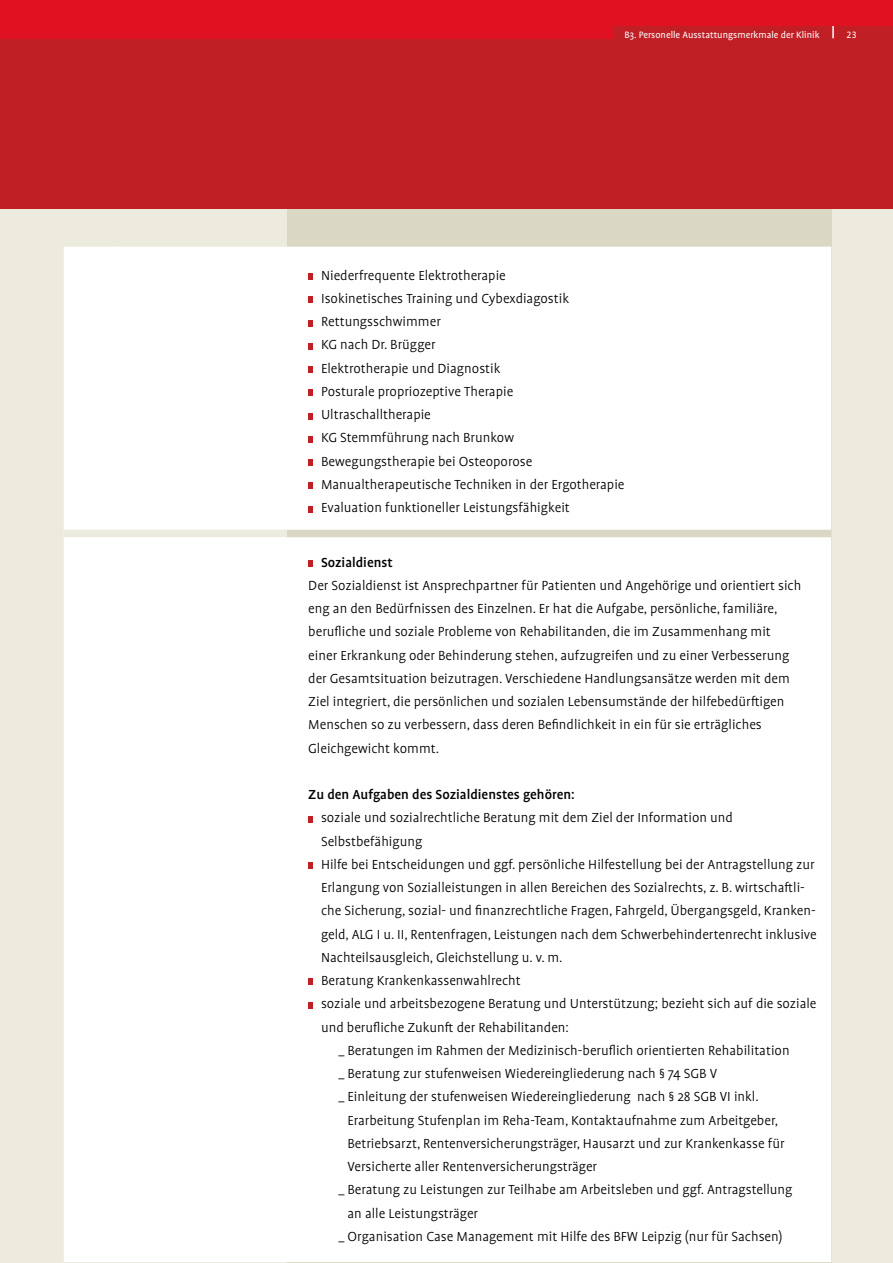
<style>
.page{position:relative;width:893px;height:1263px;background:#edebdd}
.page>*{position:absolute;margin:0;border:0;box-sizing:border-box;transform-origin:0 0}
.t1{font:300 15px/23.2px "Profile Pro";color:#000}
.t2{font:500 15px "Profile Pro";color:#000}
.t3{font:10.5px "Profile";color:#fff}
.t4{font:10.5px "Profile NO";color:#fff}
</style>
<div class="page">
<div style="left:287px;top:0;width:544px;height:1263px;background:#dad7c5"></div>
<div style="left:0;top:0;width:893px;height:208px;background:#c11f26"></div>
<hr style="left:832px;top:0;width:2px;height:38px;background:#fff">
<div style="left:0;top:0;width:612px;height:38px;background:#e01222"></div>
<div style="left:549px;top:0;width:344px;height:26px;background:#e01222"></div>
<hr style="left:0;top:0;width:1px;height:1263px;background:#edebdd">
<hr style="left:0;top:0;width:1px;height:38px;background:#e01222">
<div style="left:64px;top:247px;width:767px;height:1015px;background:#fff"></div>
<div style="left:287px;top:530px;width:544px;height:7px;background:#dad7c5"></div>
<div style="left:64px;top:530px;width:51px;height:7px;background:#edebdd"></div>
<div style="left:115px;top:530px;width:172px;height:7px;background:#edebdd"></div>
<svg style="left:308px;top:273px;width:5px;height:7px"></svg>
<svg style="left:308px;top:297px;width:5px;height:6px"></svg>
<svg style="left:308px;top:320px;width:5px;height:6px"></svg>
<svg style="left:308px;top:343px;width:5px;height:6px"></svg>
<svg style="left:308px;top:366px;width:5px;height:7px"></svg>
<svg style="left:308px;top:390px;width:5px;height:6px"></svg>
<svg style="left:308px;top:413px;width:5px;height:6px"></svg>
<svg style="left:308px;top:436px;width:5px;height:6px"></svg>
<svg style="left:308px;top:459px;width:5px;height:7px"></svg>
<svg style="left:308px;top:483px;width:5px;height:6px"></svg>
<svg style="left:308px;top:506px;width:5px;height:6px"></svg>
<svg style="left:308px;top:560px;width:5px;height:6px"></svg>
<svg style="left:308px;top:816px;width:5px;height:6px"></svg>
<svg style="left:308px;top:862px;width:5px;height:7px"></svg>
<svg style="left:308px;top:979px;width:5px;height:6px"></svg>
<svg style="left:308px;top:1002px;width:5px;height:6px"></svg>
<p class="t3" style="left:624px;top:29px;width:197px">B3. Personelle Ausstattungsmerkmale der Klinik</p>
<p class="t4" style="left:847px;top:30px;width:12px">23</p>
<p class="t1" style="left:321px;top:264px;width:305px">Niederfrequente Elektrotherapie<br>Isokinetisches Training und Cybexdiagostik Rettungsschwimmer<br>KG nach Dr. Brügger<br>Elektrotherapie und Diagnostik<br>Posturale propriozeptive Therapie Ultraschalltherapie<br>KG Stemmführung nach Brunkow Bewegungstherapie bei Osteoporose Manualtherapeutische Techniken in der Ergotherapie Evaluation funktioneller Leistungsfähigkeit</p>
<p class="t2" style="left:321px;top:553px;width:73px">Sozialdienst</p>
<p class="t1" style="left:308px;top:574px;width:495px">Der Sozialdienst ist Ansprechpartner für Patienten und Angehörige und orientiert sich eng an den Bedürfnissen des Einzelnen. Er hat die Aufgabe, persönliche, familiäre, berufliche und soziale Probleme von Rehabilitanden, die im Zusammenhang mit einer Erkrankung oder Behinderung stehen, aufzugreifen und zu einer Verbesserung der Gesamtsituation beizutragen. Verschiedene Handlungsansätze werden mit dem Ziel integriert, die persönlichen und sozialen Lebensumstände der hilfebedürftigen Menschen so zu verbessern, dass deren Befindlichkeit in ein für sie erträgliches Gleichgewicht kommt.</p>
<p class="t2" style="left:308px;top:786px;width:268px">Zu den Aufgaben des Sozialdienstes gehören:</p>
<p class="t1" style="left:321px;top:807px;width:413px">soziale und sozialrechtliche Beratung mit dem Ziel der Information und</p>
<p class="t1" style="left:321px;top:830px;width:103px">Selbstbefähigung</p>
<p class="t1" style="left:321px;top:853px;width:495px">Hilfe bei Entscheidungen und ggf. persönliche Hilfestellung bei der Antragstellung zur</p>
<p class="t1" style="left:321px;top:876px;width:485px">Erlangung von Sozialleistungen in allen Bereichen des Sozialrechts, z. B. wirtschaftli-</p>
<p class="t1" style="left:321px;top:900px;width:496px">che Sicherung, sozial- und finanzrechtliche Fragen, Fahrgeld, Übergangsgeld, Kranken-</p>
<p class="t1" style="left:321px;top:923px;width:497px">geld, ALG I u. II, Rentenfragen, Leistungen nach dem Schwerbehindertenrecht inklusive</p>
<p class="t1" style="left:321px;top:946px;width:243px">Nachteilsausgleich, Gleichstellung u. v. m.</p>
<p class="t1" style="left:321px;top:969px;width:201px">Beratung Krankenkassenwahlrecht</p>
<p class="t1" style="left:321px;top:993px;width:497px">soziale und arbeitsbezogene Beratung und Unterstützung; bezieht sich auf die soziale</p>
<p class="t1" style="left:321px;top:1016px;width:249px">und berufliche Zukunft der Rehabilitanden:</p>
<p class="t1" style="left:338px;top:1039px;width:453px">_ Beratungen im Rahmen der Medizinisch-beruflich orientierten Rehabilitation</p>
<p class="t1" style="left:338px;top:1062px;width:381px">_ Beratung zur stufenweisen Wiedereingliederung nach § 74 SGB V</p>
<p class="t1" style="left:338px;top:1086px;width:422px">_ Einleitung der stufenweisen Wiedereingliederung nach § 28 SGB VI inkl.</p>
<p class="t1" style="left:347px;top:1109px;width:432px">Erarbeitung Stufenplan im Reha-Team, Kontaktaufnahme zum Arbeitgeber,</p>
<p class="t1" style="left:347px;top:1132px;width:439px">Betriebsarzt, Rentenversicherungsträger, Hausarzt und zur Krankenkasse für</p>
<p class="t1" style="left:347px;top:1155px;width:251px">Versicherte aller Rentenversicherungsträger</p>
<p class="t1" style="left:338px;top:1179px;width:456px">_ Beratung zu Leistungen zur Teilhabe am Arbeitsleben und ggf. Antragstellung</p>
<p class="t1" style="left:347px;top:1202px;width:132px">an alle Leistungsträger</p>
<p class="t1" style="left:338px;top:1225px;width:446px">_ Organisation Case Management mit Hilfe des BFW Leipzig (nur für Sachsen)</p>
</div>
